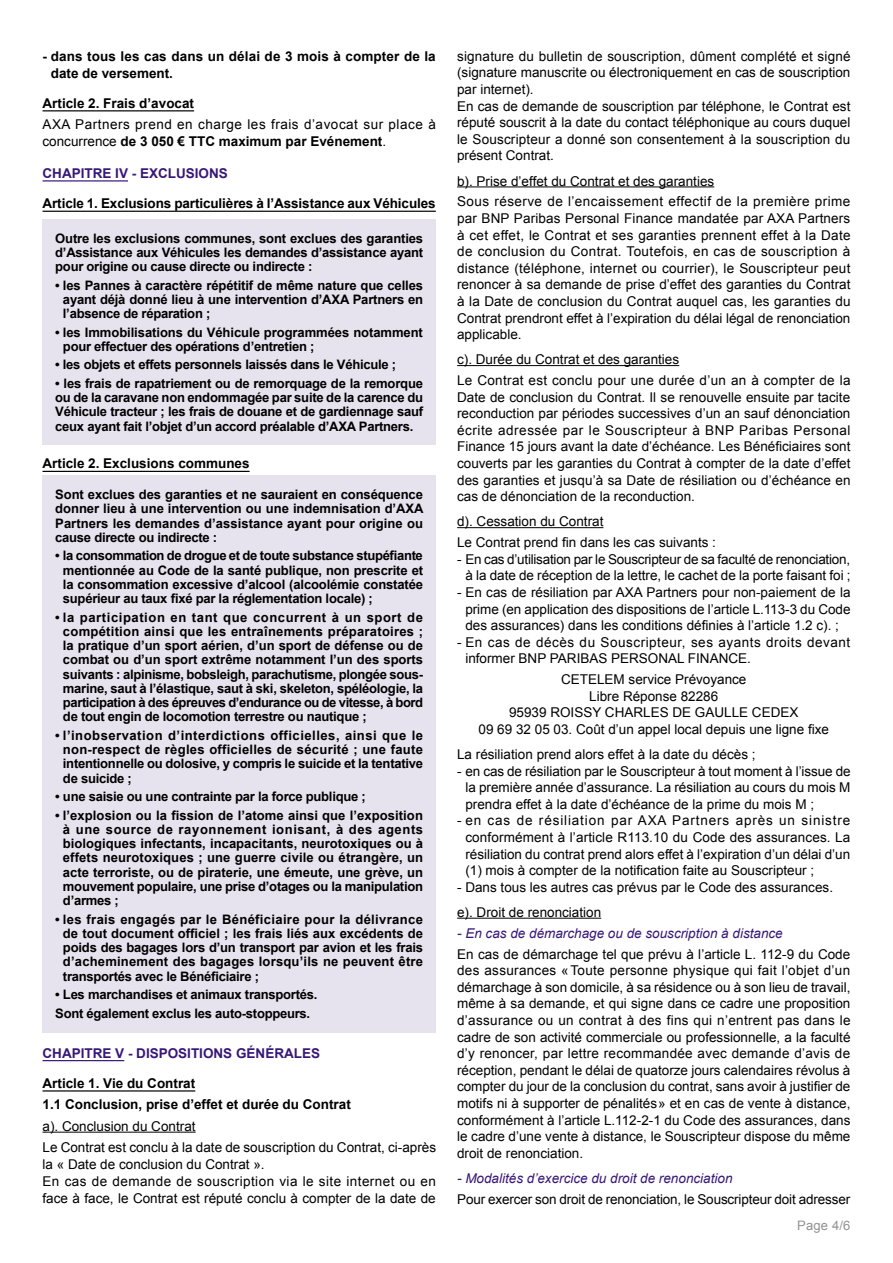
<style>
.page{position:relative;width:893px;height:1263px;background:#fff}
.page>*{position:absolute;margin:0;border:0;box-sizing:border-box;transform-origin:0 0}
.t1{font:13.5px/16.6px "Arial";color:#000;text-align:justify}
.t2{font:700 13.5px/17.1px "Arial";color:#000}
.t3{font:13.5px/17.1px "Arial";letter-spacing:.04em;color:#000}
.t4{font:13.5px/16.6px "Arial";letter-spacing:-.02em;color:#000;text-align:right}
.t5{font:13.5px/20.9px "Arial";letter-spacing:.035em;color:#000}
.t6{font:italic 13.5px "Arial";color:#381778}
.t7{font:13.5px/20.9px "Arial";letter-spacing:.025em;color:#000}
.t8{font:700 13.5px "Arial";color:#381778}
.t9{font:700 13.05px/14.2px "Arial";letter-spacing:-.02em;color:#000;text-align:justify}
.t10{font:13.05px "Arial";color:#939393}
.s1{font-weight:700}
</style>
<div class="page">
<hr style="left:43px;top:110px;width:151px;height:1px;background:#000">
<hr style="left:43px;top:180px;width:85px;height:1px;background:#381778">
<hr style="left:43px;top:211px;width:393px;height:1px;background:#000">
<hr style="left:43px;top:471px;width:207px;height:1px;background:#000">
<hr style="left:43px;top:1060px;width:81px;height:1px;background:#381778">
<hr style="left:43px;top:1090px;width:152px;height:1px;background:#000">
<hr style="left:43px;top:1132px;width:153px;height:1px;background:#000">
<div style="left:43px;top:219px;width:393px;height:225px;background:#e7e3ee"></div>
<div style="left:43px;top:475px;width:393px;height:557px;background:#e7e3ee"></div>
<hr style="left:457px;top:186px;width:257px;height:1px;background:#000">
<hr style="left:457px;top:365px;width:222px;height:1px;background:#000">
<hr style="left:457px;top:527px;width:146px;height:1px;background:#000">
<hr style="left:457px;top:918px;width:144px;height:1px;background:#000">
<p class="t2" style="left:51px;top:48px;width:386px;text-indent:-8px">- dans tous les cas dans un délai de 3 mois à compter de la date de versement.</p>
<p class="t2" style="left:43px;top:95px;width:153px">Article 2. Frais d’avocat</p>
<p class="t3" style="left:43px;top:116px;width:395px">AXA Partners prend en charge les frais d’avocat sur place à concurrence <span class="s1">de 3 050 € TTC maximum par Evénement</span>.</p>
<p class="t8" style="left:43px;top:165px;width:187px">CHAPITRE IV - EXCLUSIONS</p>
<p class="t2" style="left:43px;top:195px;width:395px">Article 1. Exclusions particulières à l’Assistance aux Véhicules</p>
<p class="t9" style="left:55px;top:231px;width:369px">Outre les exclusions communes, sont exclues des garanties d’Assistance aux Véhicules les demandes d’assistance ayant pour origine ou cause directe ou indirecte :</p>
<p class="t9" style="left:63px;top:278px;width:362px;text-indent:-8px">• les Pannes à caractère répétitif de même nature que celles ayant déjà donné lieu à une intervention d’AXA Partners en l’absence de réparation ;</p>
<p class="t9" style="left:63px;top:325px;width:362px;text-indent:-8px">• les Immobilisations du Véhicule programmées notamment pour effectuer des opérations d’entretien ;</p>
<p class="t9" style="left:55px;top:358px;width:342px">• les objets et effets personnels laissés dans le Véhicule ;</p>
<p class="t9" style="left:55px;top:377px;width:369px">• les frais de rapatriement ou de remorquage de la remorque ou de la caravane non endommagée par suite de la carence du Véhicule tracteur ; les frais de douane et de gardiennage sauf ceux ayant fait l’objet d’un accord préalable d’AXA Partners.</p>
<p class="t2" style="left:43px;top:455px;width:209px">Article 2. Exclusions communes</p>
<p class="t9" style="left:55px;top:488px;width:370px">Sont exclues des garanties et ne sauraient en conséquence donner lieu à une intervention ou une indemnisation d’AXA Partners les demandes d’assistance ayant pour origine ou cause directe ou indirecte :</p>
<p class="t9" style="left:63px;top:549px;width:362px;text-indent:-8px">• la consommation de drogue et de toute substance stupéfiante mentionnée au Code de la santé publique, non prescrite et la consommation excessive d’alcool (alcoolémie constatée supérieur au taux fixé par la réglementation locale) ;</p>
<p class="t9" style="left:63px;top:610px;width:362px;text-indent:-8px">• la participation en tant que concurrent à un sport de compétition ainsi que les entraînements préparatoires ; la pratique d’un sport aérien, d’un sport de défense ou de combat ou d’un sport extrême notamment l’un des sports suivants : alpinisme, bobsleigh, parachutisme, plongée sous&shy;marine, saut à l’élastique, saut à ski, skeleton, spéléologie, la participation à des épreuves d’endurance ou de vitesse, à bord de tout engin de locomotion terrestre ou nautique ;</p>
<p class="t9" style="left:63px;top:728px;width:362px;text-indent:-8px">• l’inobservation d’interdictions officielles, ainsi que le non-respect de règles officielles de sécurité ; une faute intentionnelle ou dolosive, y compris le suicide et la tentative de suicide ;</p>
<p class="t9" style="left:55px;top:790px;width:312px">• une saisie ou une contrainte par la force publique ;</p>
<p class="t9" style="left:63px;top:808px;width:362px;text-indent:-8px">• l’explosion ou la fission de l’atome ainsi que l’exposition à une source de rayonnement ionisant, à des agents biologiques infectants, incapacitants, neurotoxiques ou à effets neurotoxiques ; une guerre civile ou étrangère, un acte terroriste, ou de piraterie, une émeute, une grève, un mouvement populaire, une prise d’otages ou la manipulation d’armes ;</p>
<p class="t9" style="left:63px;top:912px;width:362px;text-indent:-8px">• les frais engagés par le Bénéficiaire pour la délivrance de tout document officiel ; les frais liés aux excédents de poids des bagages lors d’un transport par avion et les frais d’acheminement des bagages lorsqu’ils ne peuvent être transportés avec le Bénéficiaire ;</p>
<p class="t9" style="left:55px;top:986px;width:264px;line-height:18.5px">• Les marchandises et animaux transportés.<br>Sont également exclus les auto-stoppeurs.</p>
<p class="t8" style="left:43px;top:1044px;width:279px">CHAPITRE V - DISPOSITIONS GÉNÉRALES</p>
<p class="t2" style="left:43px;top:1073px;width:310px;line-height:21.3px">Article 1. Vie du Contrat<br>1.1 Conclusion, prise d’effet et durée du Contrat</p>
<p class="t1" style="left:43px;top:1115px;width:395px;line-height:21.3px">a). Conclusion du Contrat<br>Le Contrat est conclu à la date de souscription du Contrat, ci-après</p>
<p class="t1" style="left:43px;top:1156px;width:395px;line-height:17.1px;text-align:left">la « Date de conclusion du Contrat ».<br>En cas de demande de souscription via le site internet ou en face à face, le Contrat est réputé conclu à compter de la date de</p>
<p class="t1" style="left:457px;top:48px;width:395px;text-align:left">signature du bulletin de souscription, dûment complété et signé (signature manuscrite ou électroniquement en cas de souscription par internet).<br>En cas de demande de souscription par téléphone, le Contrat est réputé souscrit à la date du contact téléphonique au cours duquel le Souscripteur a donné son consentement à la souscription du présent Contrat.</p>
<p class="t5" style="left:457px;top:170px;width:395px">b). Prise d’effet du Contrat et des garanties<br>Sous réserve de l’encaissement effectif de la première prime</p>
<p class="t1" style="left:457px;top:210px;width:395px">par BNP Paribas Personal Finance mandatée par AXA Partners à cet effet, le Contrat et ses garanties prennent effet à la Date de conclusion du Contrat. Toutefois, en cas de souscription à distance (téléphone, internet ou courrier), le Souscripteur peut renoncer à sa demande de prise d’effet des garanties du Contrat à la Date de conclusion du Contrat auquel cas, les garanties du Contrat prendront effet à l’expiration du délai légal de renonciation applicable.</p>
<p class="t7" style="left:457px;top:349px;width:395px">c). Durée du Contrat et des garanties<br>Le Contrat est conclu pour une durée d’un an à compter de la</p>
<p class="t1" style="left:457px;top:389px;width:395px">Date de conclusion du Contrat. Il se renouvelle ensuite par tacite reconduction par périodes successives d’un an sauf dénonciation écrite adressée par le Souscripteur à BNP Paribas Personal Finance 15 jours avant la date d’échéance. Les Bénéficiaires sont couverts par les garanties du Contrat à compter de la date d’effet des garanties et jusqu’à sa Date de résiliation ou d’échéance en cas de dénonciation de la reconduction.</p>
<p class="t1" style="left:457px;top:511px;width:260px;line-height:20.9px">d). Cessation du Contrat<br>Le Contrat prend fin dans les cas suivants :</p>
<p class="t4" style="left:457px;top:551px;width:395px">- En cas d’utilisation par le Souscripteur de sa faculté de renonciation, à la date de réception de la lettre, le cachet de la porte faisant foi ;</p>
<p class="t1" style="left:465px;top:584px;width:387px;text-indent:-8px">- En cas de résiliation par AXA Partners pour non-paiement de la prime (en application des dispositions de l’article L.113-3 du Code des assurances) dans les conditions définies à l’article 1.2 c). ;</p>
<p class="t3" style="left:465px;top:634px;width:386px;line-height:16.6px;text-indent:-8px">- En cas de décès du Souscripteur, ses ayants droits devant informer BNP PARIBAS PERSONAL FINANCE.</p>
<p class="t1" style="left:478px;top:671px;width:352px;text-align:center">CETELEM service Prévoyance<br>Libre Réponse 82286<br>95939 ROISSY CHARLES DE GAULLE CEDEX<br>09 69 32 05 03. Coût d’un appel local depuis une ligne fixe</p>
<p class="t1" style="left:457px;top:746px;width:300px">La résiliation prend alors effet à la date du décès ;</p>
<p class="t1" style="left:465px;top:763px;width:387px;text-indent:-8px">- en cas de résiliation par le Souscripteur à tout moment à l’issue de la première année d’assurance. La résiliation au cours du mois M prendra effet à la date d’échéance de la prime du mois M ;</p>
<p class="t1" style="left:465px;top:812px;width:387px;text-indent:-8px">- en cas de résiliation par AXA Partners après un sinistre conformément à l’article R113.10 du Code des assurances. La résiliation du contrat prend alors effet à l’expiration d’un délai d’un (1) mois à compter de la notification faite au Souscripteur ;</p>
<p class="t1" style="left:457px;top:875px;width:377px;line-height:25px">- Dans tous les autres cas prévus par le Code des assurances. e). Droit de renonciation</p>
<p class="t6" style="left:457px;top:924px;width:327px">- En cas de démarchage ou de souscription à distance</p>
<p class="t1" style="left:457px;top:946px;width:395px">En cas de démarchage tel que prévu à l’article L. 112-9 du Code des assurances « Toute personne physique qui fait l’objet d’un démarchage à son domicile, à sa résidence ou à son lieu de travail, même à sa demande, et qui signe dans ce cadre une proposition d’assurance ou un contrat à des fins qui n’entrent pas dans le cadre de son activité commerciale ou professionnelle, a la faculté d’y renoncer, par lettre recommandée avec demande d’avis de réception, pendant le délai de quatorze jours calendaires révolus à compter du jour de la conclusion du contrat, sans avoir à justifier de motifs ni à supporter de pénalités » et en cas de vente à distance, conformément à l’article L.112-2-1 du Code des assurances, dans le cadre d’une vente à distance, le Souscripteur dispose du même droit de renonciation.</p>
<p class="t6" style="left:457px;top:1169px;width:277px">- Modalités d’exercice du droit de renonciation</p>
<p class="t1" style="left:457px;top:1191px;width:395px">Pour exercer son droit de renonciation, le Souscripteur doit adresser</p>
<p class="t10" style="left:797px;top:1216px;width:55px">Page 4/6</p>
</div>
